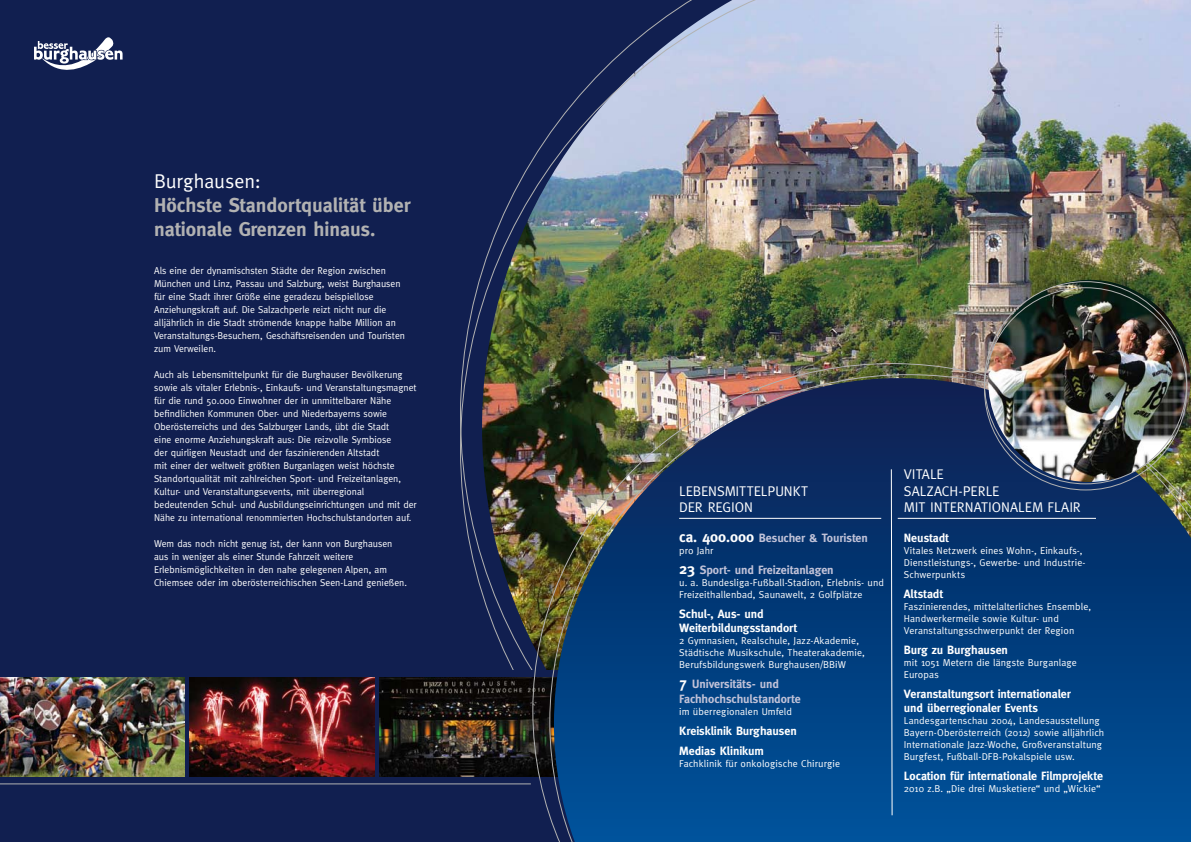
<style>
.page{position:relative;width:1191px;height:842px;background:#111f50}
.page>*{position:absolute;margin:0;border:0;box-sizing:border-box;transform-origin:0 0}
.t1{font:700 20px/24px "Meta";color:#b2b2b2}
.t2{font:20px "Meta";color:#fff}
.t3{font:14.1px/16.2px "Meta";color:#fff}
.t4{font:700 12px/14.4px "Meta";letter-spacing:-.01em;color:#fff}
.t5{font:700 12px/14.4px "Meta";letter-spacing:-.01em;color:#c1c2d8}
.t6{font:10px/13px "Meta";color:#fff}
.s1{font-size:15px;color:#fff}
</style>
<div class="page">
<img style="left:460px;top:0;width:731px;height:670px">
<svg style="left:34px;top:37px;width:89px;height:33px"></svg>
<img style="left:0;top:677px;width:184px;height:100px">
<img style="left:190px;top:677px;width:184px;height:100px">
<img style="left:380px;top:677px;width:152px;height:100px">
<img style="left:532px;top:363px;width:659px;height:452px">
<svg style="left:554px;top:378px;width:637px;height:464px;background:#104277"></svg>
<svg style="left:891px;top:469px;width:1px;height:347px"></svg>
<hr style="left:679px;top:518px;width:202px;height:1px;background:#fff">
<hr style="left:897px;top:518px;width:199px;height:1px;background:#fff">
<img style="left:988px;top:280px;width:202px;height:202px;border-radius:101px">
<hr style="left:0;top:783px;width:531px;height:1px;background:#b2b2b2">
<h1 class="t2" style="left:154px;top:170px;width:108px">Burghausen:</h1>
<h1 class="t1" style="left:154px;top:193px;width:258px">Höchste Standortqualität über nationale Grenzen hinaus.</h1>
<p class="t6" style="left:154px;top:264px;width:252px">Als eine der dynamischsten Städte der Region zwischen München und Linz, Passau und Salzburg, weist Burghausen für eine Stadt ihrer Größe eine geradezu beispiellose Anziehungskraft auf. Die Salzachperle reizt nicht nur die alljährlich in die Stadt strömende knappe halbe Million an Veranstaltungs-Besuchern, Geschäftsreisenden und Touristen zum Verweilen.</p>
<p class="t6" style="left:154px;top:368px;width:264px">Auch als Lebensmittelpunkt für die Burghauser Bevölkerung sowie als vitaler Erlebnis-, Einkaufs- und Veranstaltungsmagnet für die rund 50.000 Einwohner der in unmittelbarer Nähe befindlichen Kommunen Ober- und Niederbayerns sowie Oberösterreichs und des Salzburger Lands, übt die Stadt<br>eine enorme Anziehungskraft aus: Die reizvolle Symbiose<br>der quirligen Neustadt und der faszinierenden Altstadt<br>mit einer der weltweit größten Burganlagen weist höchste Standortqualität mit zahlreichen Sport- und Freizeitanlagen, Kultur- und Veranstaltungsevents, mit überregional bedeutenden Schul- und Ausbildungseinrichtungen und mit der Nähe zu international renommierten Hochschulstandorten auf.</p>
<p class="t6" style="left:154px;top:537px;width:254px">Wem das noch nicht genug ist, der kann von Burghausen aus in weniger als einer Stunde Fahrzeit weitere Erlebnismöglichkeiten in den nahe gelegenen Alpen, am Chiemsee oder im oberösterreichischen Seen-Land genießen.</p>
<h2 class="t3" style="left:679px;top:482px;width:131px">Lebensmittelpunkt der Region</h2>
<p class="t5" style="left:679px;top:530px;width:190px"><span class="s1">ca. 400.000</span> Besucher &amp; Touristen</p>
<p class="t6" style="left:679px;top:544px;width:36px">pro Jahr</p>
<p class="t5" style="left:679px;top:562px;width:156px"><span class="s1">23</span> Sport- und Freizeitanlagen</p>
<p class="t6" style="left:679px;top:576px;width:206px;line-height:12px">u. a. Bundesliga-Fußball-Stadion, Erlebnis- und<br>Freizeithallenbad, Saunawelt, 2 Golfplätze</p>
<p class="t4" style="left:679px;top:606px;width:120px">Schul-, Aus- und<br>Weiterbildungsstandort</p>
<p class="t6" style="left:679px;top:635px;width:187px;line-height:12px">2 Gymnasien, Realschule, Jazz-Akademie,<br>Städtische Musikschule, Theaterakademie,<br>Berufsbildungswerk Burghausen/BBiW</p>
<p class="t5" style="left:679px;top:677px;width:123px"><span class="s1">7</span> Universitäts- und<br>Fachhochschulstandorte</p>
<p class="t6" style="left:679px;top:704px;width:114px">im überregionalen Umfeld</p>
<p class="t4" style="left:679px;top:720px;width:119px;line-height:20px">Kreisklinik Burghausen<br>Medias Klinikum</p>
<p class="t6" style="left:679px;top:756px;width:162px">Fachklinik für onkologische Chirurgie</p>
<h2 class="t3" style="left:904px;top:466px;width:179px">Vitale<br>Salzach -Perle<br>mit i nternationalem Flai r</h2>
<p class="t4" style="left:904px;top:530px;width:47px">Neustadt</p>
<p class="t6" style="left:904px;top:544px;width:183px;line-height:12px">Vitales N etzwerk eines Wohn-, Einkaufs-,<br>Dienstleistungs-, Gewerbe- und Industrie-<br>Schwerpunkts</p>
<p class="t4" style="left:904px;top:586px;width:41px">Altstadt</p>
<p class="t6" style="left:904px;top:600px;width:189px;line-height:12px">Faszinierendes, mittelalterliches Ensemble,<br>Handwerkermeile sowie Kultur- und<br>Veranstaltungsschwerpunkt der Region</p>
<p class="t4" style="left:904px;top:642px;width:106px">Burg zu Burghausen</p>
<p class="t6" style="left:904px;top:656px;width:174px;line-height:12px">mit 1051 Metern die längste Burganlage<br>Europas</p>
<p class="t4" style="left:904px;top:686px;width:168px">Veranstaltungsort internationaler und überregionaler Events</p>
<p class="t6" style="left:904px;top:715px;width:202px;line-height:12px">Landesgartenschau 2004, Landesausstellung Bayern-Oberösterreich (2012) sowie alljährlich Internationale Jazz-Woche, Großveranstaltung Burgfest, Fußball-DFB-Pokalspiele usw.</p>
<p class="t4" style="left:904px;top:769px;width:201px">Location für internationale Filmprojekte</p>
<p class="t6" style="left:904px;top:782px;width:198px">2010 z.B. „Die drei Musketiere“ und „Wickie“</p>
</div>
